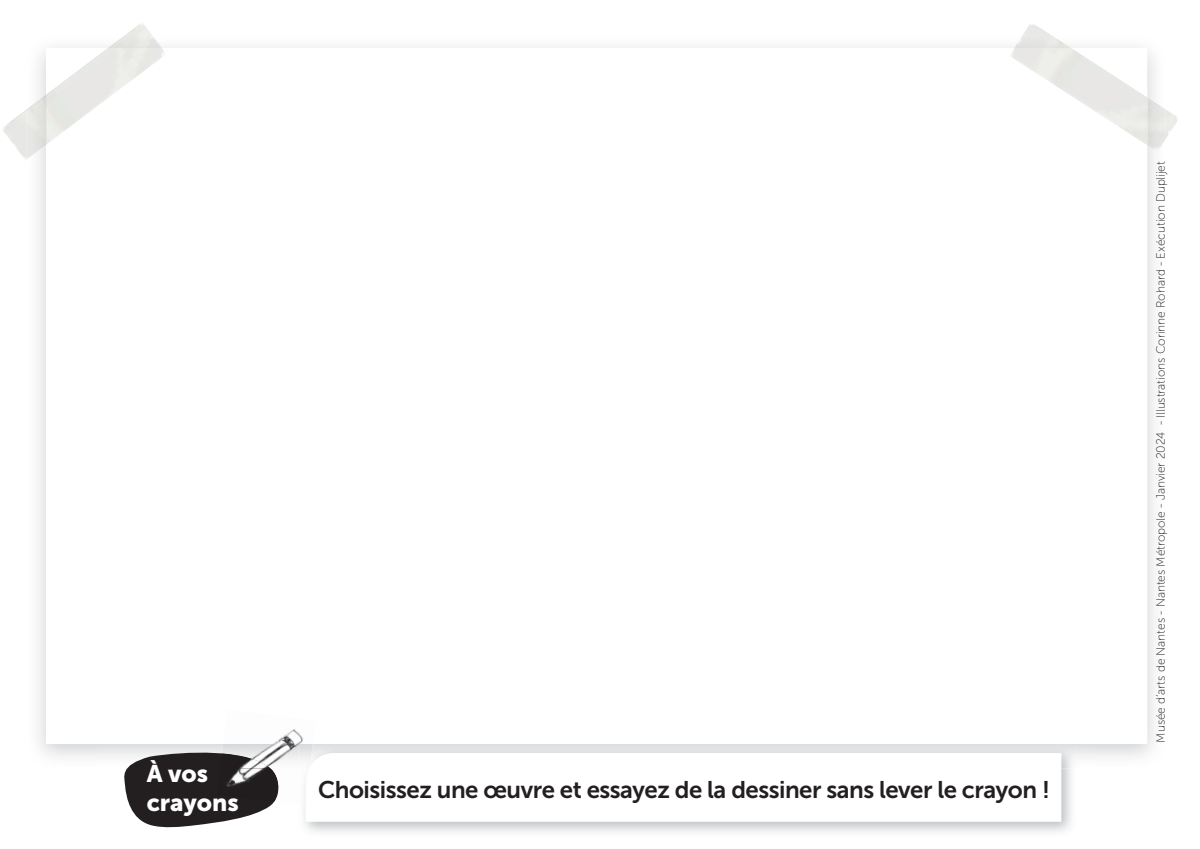
<style>
.page{position:relative;width:1200px;height:849px;background:#fff}
.page>*{position:absolute;margin:0;border:0;box-sizing:border-box;transform-origin:0 0}
.t1{font:24px "Museo Sans 700";letter-spacing:-.02em;color:#231f20}
.t2{font:24px/28.8px "Museo Sans 900";color:#fff}
.t3{font:12px "Museo Sans 100";letter-spacing:-.005em;color:#231f20}
</style>
<div class="page">
<img style="left:97px;top:743px;width:998px;height:20px">
<img style="left:1023px;top:24px;width:27px;height:11px">
<img style="left:1013px;top:35px;width:58px;height:14px">
<img style="left:1165px;top:109px;width:12px;height:30px">
<img style="left:1146px;top:97px;width:19px;height:55px">
<img style="left:1009px;top:49px;width:137px;height:96px">
<img style="left:3px;top:24px;width:149px;height:136px">
<img style="left:27px;top:35px;width:135px;height:124px">
<img style="left:47px;top:49px;width:119px;height:95px">
<img style="left:304px;top:768px;width:767px;height:64px">
<div style="left:312px;top:745px;width:764px;height:23px;background:#e1e2e4"></div>
<svg style="left:306px;top:752px;width:754px;height:69px"></svg>
<svg style="left:119px;top:747px;width:162px;height:81px"></svg>
<img style="left:270px;top:768px;width:39px;height:37px">
<img style="left:274px;top:729px;width:29px;height:14px">
<img style="left:298px;top:745px;width:14px;height:23px">
<img style="left:306px;top:766px;width:4px;height:33px">
<img style="left:217px;top:768px;width:64px;height:33px">
<img style="left:220px;top:753px;width:50px;height:15px">
<h1 class="t2" style="left:147px;top:758px;width:93px">À vos crayons</h1>
<h1 class="t1" style="left:318px;top:776px;width:733px">Choisissez une œuvre et essayez de la dessiner sans lever le crayon !</h1>
<p class="t3" style="left:1153px;top:742px;width:582px;rotate:-90deg">Musée d’arts de Nantes - Nantes Métropole - Janvier 2024 - Illustrations Corinne Rohard - Exécution Duplijet</p>
</div>
